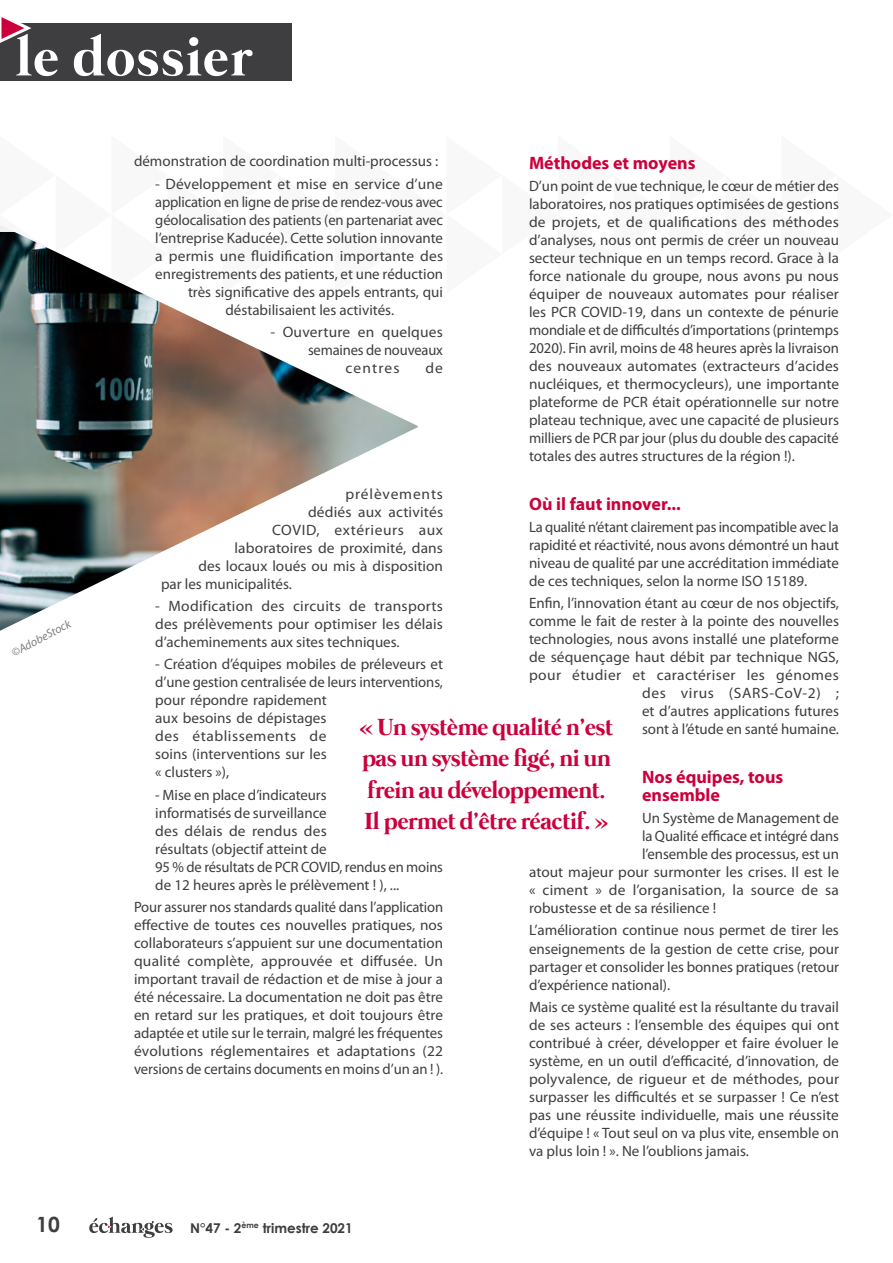
<style>
.page{position:relative;width:893px;height:1263px;background:#fff}
.page>*{position:absolute;margin:0;border:0;box-sizing:border-box;transform-origin:0 0}
.t1{font:700 55.5px "Mermaid";letter-spacing:.03em;color:#fff}
.t2{font:700 24px/31.5px "Mermaid";letter-spacing:-.015em;color:#cb003c}
.t3{font:700 21px "Century Gothic";color:#3e3d40}
.t4{font:700 18px/18px "Myriad Pro";color:#cb003c}
.t5{font:15px/18px "Myriad Pro";color:#3e3d40;text-align:justify}
.t6{font:15px "Myriad Pro";letter-spacing:.04em;color:#3e3d40}
.t7{font:15px "Myriad Pro";letter-spacing:.055em;color:#3e3d40}
.t8{font:15px "Myriad Pro";letter-spacing:.075em;color:#3e3d40}
.t9{font:700 13.5px "Century Gothic";color:#3e3d40}
.t10{font:italic 12px "Myriad Pro";color:#808080}
</style>
<div class="page">
<svg style="left:89px;top:1217px;width:84px;height:21px"></svg>
<div style="left:0;top:23px;width:291px;height:57px;background:#3e3d40"></div>
<svg style="left:0;top:17px;width:32px;height:26px"></svg>
<img style="left:0;top:232px;width:418px;height:399px">
<h1 class="t1" style="left:16px;top:25px;width:237px">le dossier</h1>
<p class="t10" style="left:9px;top:646px;width:67px;rotate:-28deg">©AdobeStock</p>
<p class="t5" style="left:134px;top:152px;width:306px">démonstration de coordination multi-processus :</p>
<p class="t5" style="left:155px;top:174px;width:289px">- Développement et mise en service d’une</p>
<p class="t5" style="left:155px;top:192px;width:289px">application en ligne de prise de rendez-vous avec</p>
<p class="t5" style="left:155px;top:210px;width:289px">géolocalisation des patients (en partenariat avec</p>
<p class="t5" style="left:155px;top:228px;width:289px">l’entreprise Kaducée). Cette solution innovante</p>
<p class="t5" style="left:155px;top:246px;width:289px">a permis une fluidification importante des</p>
<p class="t5" style="left:155px;top:264px;width:289px">enregistrements des patients, et une réduction</p>
<p class="t5" style="left:188px;top:282px;width:257px">très significative des appels entrants, qui</p>
<p class="t5" style="left:226px;top:300px;width:170px">déstabilisaient les activités.</p>
<p class="t5" style="left:271px;top:323px;width:174px">- Ouverture en quelques</p>
<p class="t5" style="left:308px;top:341px;width:137px">semaines de nouveaux</p>
<p class="t8" style="left:346px;top:359px;width:56px">centres</p>
<p class="t5" style="left:425px;top:359px;width:19px">de</p>
<p class="t4" style="left:529px;top:153px;width:168px">Méthodes et moyens</p>
<p class="t5" style="left:529px;top:177px;width:312px">D’un point de vue technique, le cœur de métier des laboratoires, nos pratiques optimisées de gestions de projets, et de qualifications des méthodes d’analyses, nous ont permis de créer un nouveau secteur technique en un temps record. Grace à la force nationale du groupe, nous avons pu nous équiper de nouveaux automates pour réaliser les PCR COVID-19, dans un contexte de pénurie mondiale et de difficultés d’importations (printemps 2020). Fin avril, moins de 48 heures après la livraison des nouveaux automates (extracteurs d’acides nucléiques, et thermocycleurs), une importante plateforme de PCR était opérationnelle sur notre plateau technique, avec une capacité de plusieurs milliers de PCR par jour (plus du double des capacité totales des autres structures de la région !).</p>
<p class="t4" style="left:529px;top:494px;width:153px">Où il faut innover...</p>
<p class="t5" style="left:529px;top:518px;width:312px">La qualité n’étant clairement pas incompatible avec la rapidité et réactivité, nous avons démontré un haut niveau de qualité par une accréditation immédiate de ces techniques, selon la norme ISO 15189.</p>
<p class="t5" style="left:529px;top:594px;width:312px;text-align:right">Enfin, l’innovation étant au cœur de nos objectifs, comme le fait de rester à la pointe des nouvelles technologies, nous avons installé une plateforme de séquençage haut débit par technique NGS, pour étudier et caractériser les génomes des virus (SARS-CoV-2) ;<br>et d’autres applications futures<br>sont à l’étude en santé humaine.</p>
<p class="t4" style="left:642px;top:767px;width:143px">Nos équipes, tous ensemble</p>
<p class="t5" style="left:642px;top:809px;width:199px">Un Système de Management de</p>
<p class="t5" style="left:642px;top:827px;width:198px">la Qualité efficace et intégré dans</p>
<p class="t5" style="left:642px;top:845px;width:198px">l’ensemble des processus, est un</p>
<p class="t5" style="left:529px;top:863px;width:312px">atout majeur pour surmonter les crises. Il est le</p>
<p class="t5" style="left:529px;top:881px;width:311px">« ciment » de l’organisation, la source de sa</p>
<p class="t5" style="left:529px;top:899px;width:189px">robustesse et de sa résilience !</p>
<p class="t5" style="left:529px;top:921px;width:311px">L’amélioration continue nous permet de tirer les enseignements de la gestion de cette crise, pour partager et consolider les bonnes pratiques (retour d’expérience national).</p>
<p class="t5" style="left:529px;top:997px;width:312px">Mais ce système qualité est la résultante du travail de ses acteurs : l’ensemble des équipes qui ont contribué à créer, développer et faire évoluer le système, en un outil d’efficacité, d’innovation, de polyvalence, de rigueur et de méthodes, pour surpasser les difficultés et se surpasser ! Ce n’est pas une réussite individuelle, mais une réussite d’équipe ! « Tout seul on va plus vite, ensemble on va plus loin ! ». Ne l’oublions jamais.</p>
<p class="t7" style="left:346px;top:485px;width:99px">prélèvements</p>
<p class="t5" style="left:308px;top:503px;width:137px">dédiés aux activités</p>
<p class="t6" style="left:272px;top:521px;width:173px">COVID, extérieurs aux</p>
<p class="t5" style="left:235px;top:539px;width:210px">laboratoires de proximité, dans</p>
<p class="t5" style="left:199px;top:557px;width:246px">des locaux loués ou mis à disposition</p>
<p class="t5" style="left:161px;top:575px;width:132px">par les municipalités.</p>
<p class="t5" style="left:155px;top:597px;width:289px">- Modification des circuits de transports des prélèvements pour optimiser les délais d’acheminements aux sites techniques.</p>
<p class="t5" style="left:155px;top:655px;width:289px;text-align:left">- Création d’équipes mobiles de préleveurs et d’une gestion centralisée de leurs interventions, pour répondre rapidement<br>aux besoins de dépistages<br>des établissements de<br>soins (interventions sur les<br>« clusters »),</p>
<p class="t5" style="left:155px;top:785px;width:289px;text-align:left">- Mise en place d’indicateurs<br>informatisés de surveillance<br>des délais de rendus des<br>résultats (objectif atteint de<br>95 % de résultats de PCR COVID, rendus en moins de 12 heures après le prélèvement ! ), ...</p>
<p class="t5" style="left:134px;top:898px;width:311px">Pour assurer nos standards qualité dans l’application effective de toutes ces nouvelles pratiques, nos collaborateurs s’appuient sur une documentation qualité complète, approuvée et diffusée. Un important travail de rédaction et de mise à jour a été nécessaire. La documentation ne doit pas être en retard sur les pratiques, et doit toujours être adaptée et utile sur le terrain, malgré les fréquentes évolutions réglementaires et adaptations (22 versions de certains documents en moins d’un an ! ).</p>
<h2 class="t2" style="left:359px;top:713px;width:255px">« Un système qualité n’est pas un système figé, ni un frein au développement.<br>Il permet d’être réactif. »</h2>
<h3 class="t3" style="left:36px;top:1211px;width:25px">10</h3>
<p class="t9" style="left:190px;top:1219px;width:164px">N°47 - 2<sup>ème</sup> trimestre 2021</p>
</div>
